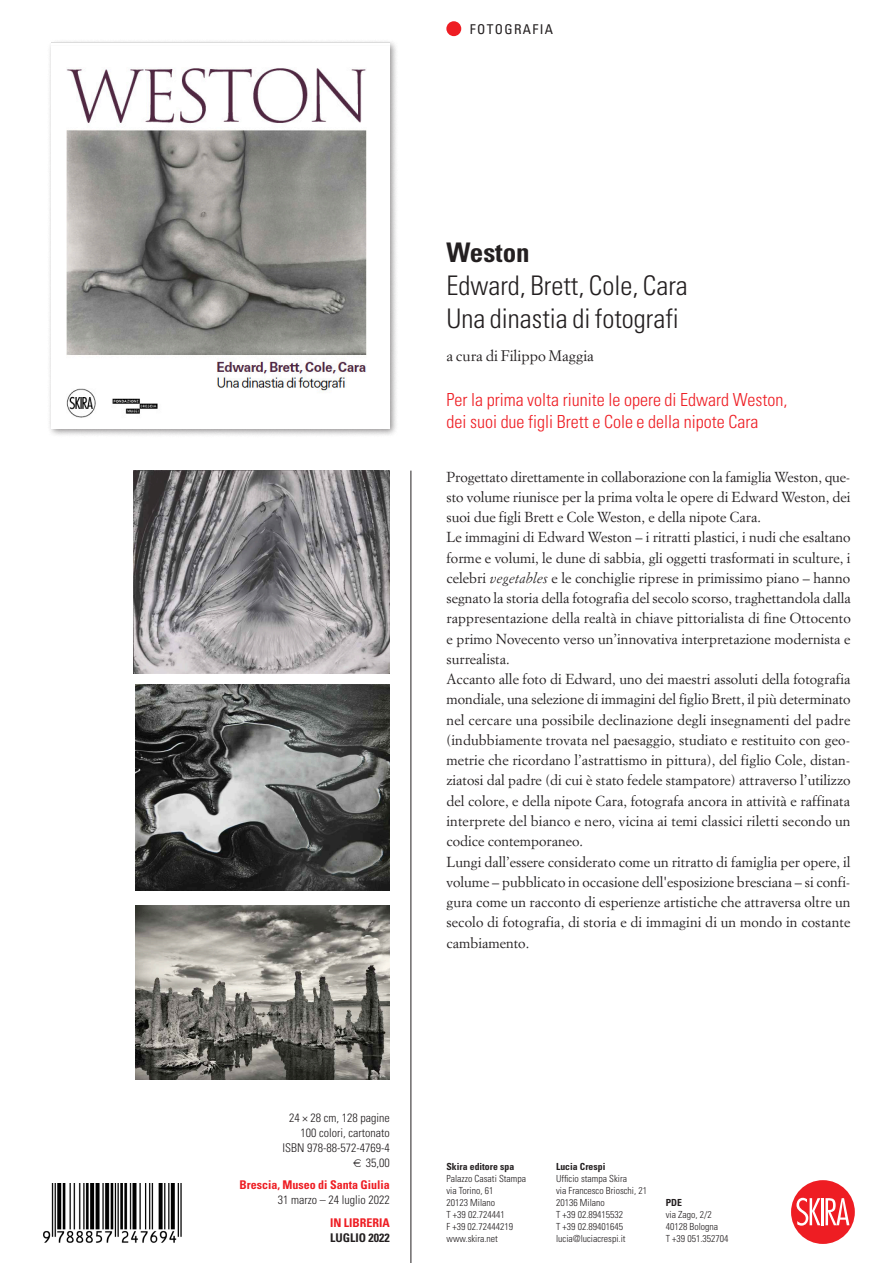
<style>
.page{position:relative;width:893px;height:1263px;background:#fff}
.page>*{position:absolute;margin:0;border:0;box-sizing:border-box;transform-origin:0 0}
.SOTTOTITOLO{font:300 condensed 27px "Univers";color:#231f20}
.TITOLO{font:700 condensed 27px "Univers";color:#231f20}
.STRILLO{font:300 condensed 18px/22.5px "Univers";color:#ee1d23}
.SOTTOTITOLO-2{font:15px "Simoncini Garamond";color:#231f20}
.t1{font:14.25px/20.2px "Simoncini Garamond";color:#231f20;text-align:justify}
.TESTATINA_COLLANA{font:condensed 13.5px "Univers";letter-spacing:.1em;color:#231f20}
.DATI_TECNICI{font:300 condensed 12px "Univers";color:#231f20}
.MOSTRA_DATE{font:700 condensed 12px "Univers";color:#ee1d23}
.DATI_TECNICI-2{font:700 condensed 12px "Univers";color:#231f20}
.t2{font:300 condensed 9.75px/12px "Univers";color:#231f20}
.t3{font:700 condensed 9.75px "Univers";color:#231f20}
.s1{font-style:italic}
</style>
<div class="page">
<div style="left:446px;top:21px;width:15px;height:15px;background:#ee1d23;border-radius:50%"></div>
<div style="left:791px;top:1180px;width:64px;height:64px;background:#ee1d23;border-radius:50%"></div>
<svg style="left:796px;top:1198px;width:53px;height:27px"></svg>
<hr style="left:411px;top:471px;width:1px;height:792px;background:#231f20">
<img style="left:43px;top:1183px;width:139px;height:60px">
<div style="left:48px;top:39px;width:351px;height:399px;background:#231f20;opacity:.5"></div>
<img style="left:51px;top:43px;width:338px;height:385px">
<img style="left:135px;top:684px;width:255px;height:206px">
<img style="left:133px;top:471px;width:257px;height:202px">
<img style="left:135px;top:906px;width:255px;height:173px">
<p class="TESTATINA_COLLANA" style="left:470px;top:21px;width:85px">FOTOGRAFIA</p>
<p class="TITOLO" style="left:446px;top:235px;width:85px">Weston</p>
<p class="SOTTOTITOLO" style="left:446px;top:269px;width:243px">Edward, Brett, Cole, Cara</p>
<p class="SOTTOTITOLO" style="left:446px;top:302px;width:234px">Una dinastia di fotografi</p>
<p class="SOTTOTITOLO-2" style="left:446px;top:346px;width:149px">a cura di Filippo Maggia</p>
<p class="STRILLO" style="left:446px;top:388px;width:342px">Per la prima volta riunite le opere di Edward Weston, dei suoi due figli Brett e Cole e della nipote Cara</p>
<p class="t1" style="left:446px;top:466px;width:405px">Progettato direttamente in collaborazione con la famiglia Weston, que&shy;sto volume riunisce per la prima volta le opere di Edward Weston, dei suoi due figli Brett e Cole Weston, e della nipote Cara.</p>
<p class="t1" style="left:446px;top:527px;width:406px">Le immagini di Edward Weston – i ritratti plastici, i nudi che esaltano forme e volumi, le dune di sabbia, gli oggetti trasformati in sculture, i celebri <span class="s1">vegetables</span> e le conchiglie riprese in primissimo piano – hanno segnato la storia della fotografia del secolo scorso, traghettandola dalla rappresentazione della realtà in chiave pittorialista di fine Ottocento e primo Novecento verso un’innovativa interpretazione modernista e surrealista.</p>
<p class="t1" style="left:446px;top:669px;width:406px">Accanto alle foto di Edward, uno dei maestri assoluti della fotografia mondiale, una selezione di immagini del figlio Brett, il più determinato nel cercare una possibile declinazione degli insegnamenti del padre (indubbiamente trovata nel paesaggio, studiato e restituito con geo&shy;metrie che ricordano l’astrattismo in pittura), del figlio Cole, distan&shy;ziatosi dal padre (di cui è stato fedele stampatore) attraverso l’utilizzo del colore, e della nipote Cara, fotografa ancora in attività e raffinata interprete del bianco e nero, vicina ai temi classici riletti secondo un codice contemporaneo.</p>
<p class="t1" style="left:446px;top:851px;width:405px">Lungi dall’essere considerato come un ritratto di famiglia per opere, il volume – pubblicato in occasione dell'esposizione bresciana – si confi&shy;gura come un racconto di esperienze artistiche che attraversa oltre un secolo di fotografia, di storia e di immagini di un mondo in costante cambiamento.</p>
<p class="DATI_TECNICI" style="left:289px;top:1110px;width:102px">24 × 28 cm, 128 pagine</p>
<p class="DATI_TECNICI" style="left:300px;top:1125px;width:91px">100 colori, cartonato</p>
<p class="DATI_TECNICI" style="left:282px;top:1140px;width:109px">ISBN 978-88-572-4769-4</p>
<p class="DATI_TECNICI" style="left:366px;top:1155px;width:25px">35,00</p>
<p class="MOSTRA_DATE" style="left:240px;top:1177px;width:152px">Brescia, Museo di Santa Giulia</p>
<p class="DATI_TECNICI" style="left:278px;top:1193px;width:113px">31 marzo – 24 luglio 2022</p>
<p class="MOSTRA_DATE" style="left:330px;top:1215px;width:61px">IN LIBRERIA</p>
<p class="DATI_TECNICI-2" style="left:330px;top:1230px;width:61px">LUGLIO 2022</p>
<p class="t3" style="left:446px;top:1160px;width:69px">Skira editore spa</p>
<p class="t2" style="left:446px;top:1172px;width:81px">Palazzo Casati Stampa via Torino, 61<br>20123 Milano<br>T +39 02.724441<br>F +39 02.72444219 www.skira.net</p>
<p class="t3" style="left:556px;top:1160px;width:51px">Lucia Crespi</p>
<p class="t2" style="left:556px;top:1172px;width:92px">Ufficio stampa Skira<br>via Francesco Brioschi, 21<br>20136 Milano<br>T +39 02.89415532<br>T +39 02.89401645 lucia@luciacrespi.it</p>
<p class="t3" style="left:666px;top:1196px;width:18px">PDE</p>
<p class="t2" style="left:666px;top:1208px;width:64px">via Zago, 2/2<br>40128 Bologna<br>T +39 051.352704</p>
</div>
